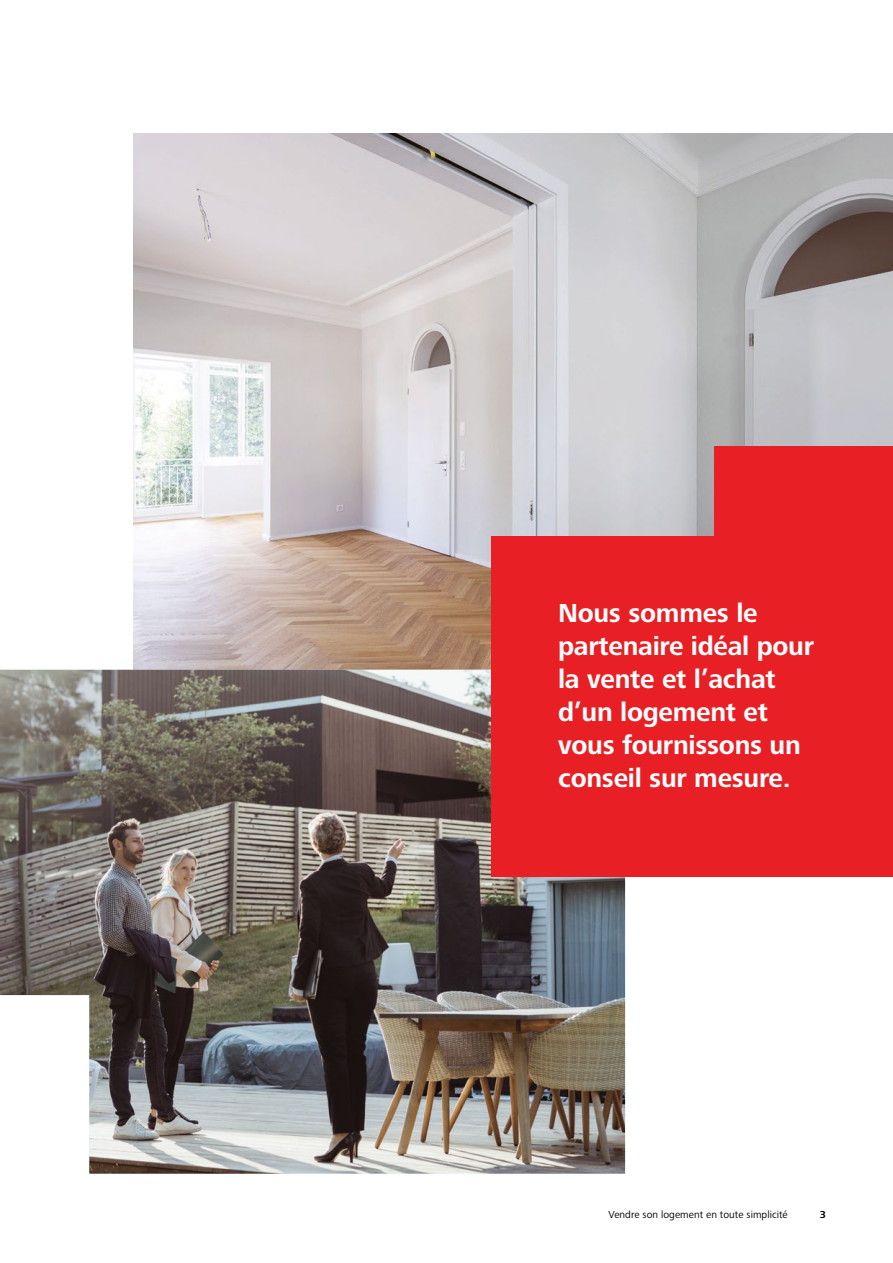
<style>
.page{position:relative;width:893px;height:1263px;background:#fff}
.page>*{position:absolute;margin:0;border:0;box-sizing:border-box;transform-origin:0 0}
.t1{font:700 27px/33px "Frutiger Next LTW1 G";letter-spacing:-.01em;color:#fff}
.t2{font:10.5px "Frutiger Next LTW1 G";letter-spacing:.005em;color:#000}
.t3{font:700 10.5px "Frutiger Next LTW1 G";color:#000}
</style>
<div class="page">
<img style="left:134px;top:134px;width:759px;height:536px">
<img style="left:0;top:670px;width:625px;height:504px">
<div style="left:714px;top:446px;width:179px;height:134px;background:#e82025"></div>
<div style="left:491px;top:536px;width:402px;height:340px;background:#e82025"></div>
<p class="t1" style="left:558px;top:598px;width:257px">Nous sommes le partenaire idéal pour la vente et l’achat d’un logement et vous fournissons un conseil sur mesure.</p>
<p class="t2" style="left:608px;top:1209px;width:181px">Vendre son logement en toute simplicité</p>
<p class="t3" style="left:820px;top:1209px;width:8px">3</p>
</div>
